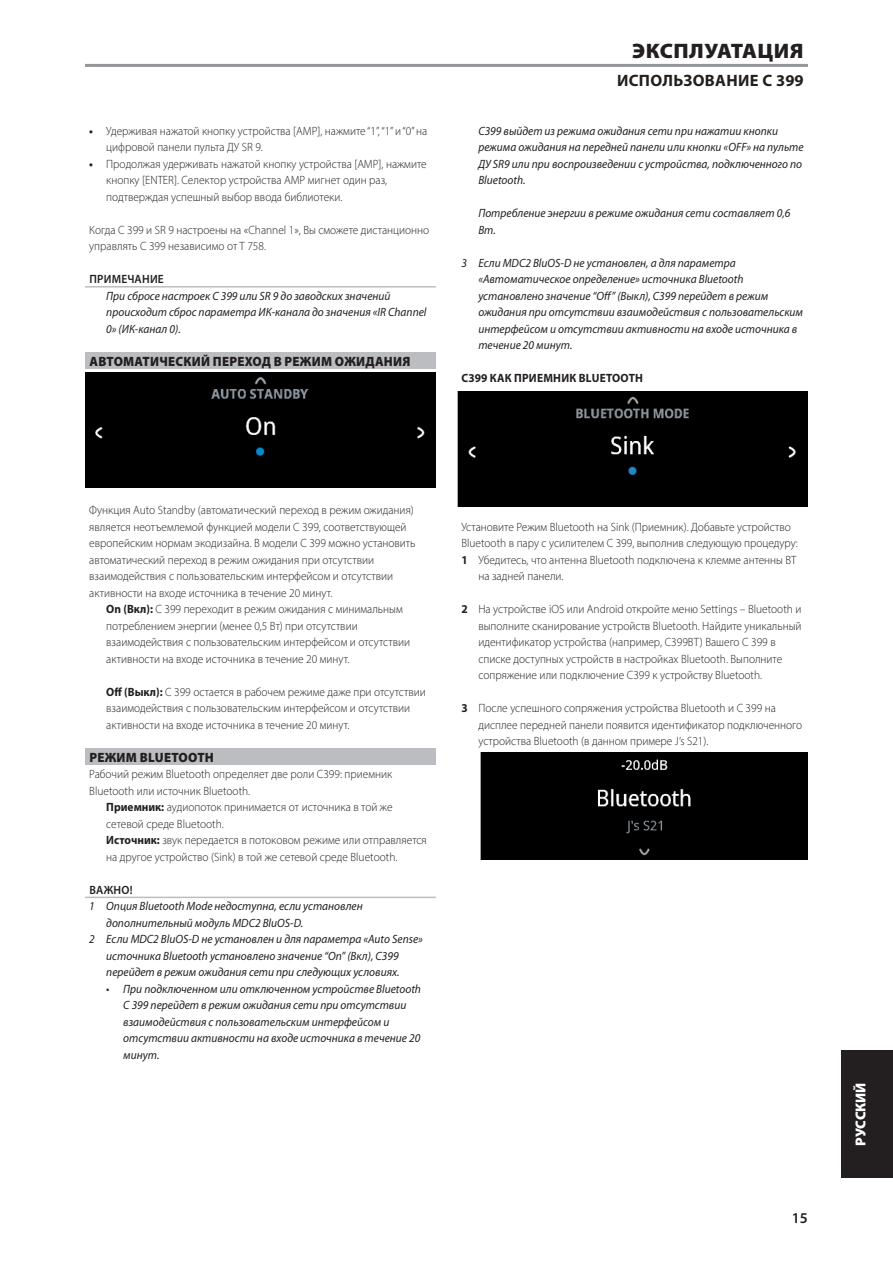
<style>
.page{position:relative;width:893px;height:1263px;background:#fff}
.page>*{position:absolute;margin:0;border:0;box-sizing:border-box;transform-origin:0 0}
.Body_copy_-_header{font:900 21px "Myriad Pro";letter-spacing:.02em;color:#231f20;scale:1.05 1}
.Body_copy_-_header-2{font:700 16.5px "Myriad Pro";letter-spacing:.02em;color:#231f20}
.Misc_-_page_number{font:600 15px "Myriad Pro";color:#231f20}
.t1{font:900 14.4px "Myriad Pro";letter-spacing:-.005em;color:#fff}
.Body_copy_-_sub-sect{font:900 13.5px "Myriad Pro";letter-spacing:.02em;color:#231f20;scale:.95 1}
.Body_copy_-_indent_1{font:300 12px/16.5px "Myriad Pro";color:#231f20;scale:.95 1}
.Body_copy_-_note{font:italic 12px/16.5px "Myriad Pro";color:#231f20;scale:.95 1}
.Body_copy_-_normal{font:300 12px/16.5px "Myriad Pro";color:#231f20;scale:.95 1}
.Body_copy_-_sub-sect-2{font:700 12px "Myriad Pro";letter-spacing:.02em;color:#231f20;scale:.95 1}
.Body_copy_-_note_hea{font:600 12px "Myriad Pro";letter-spacing:.02em;color:#231f20;scale:.95 1}
.s1{font-weight:700}
</style>
<div class="page">
<div style="left:842px;top:1050px;width:51px;height:128px;background:#231f20"></div>
<hr style="left:85px;top:286px;width:351px;height:2px;background:#bcbdc0">
<div style="left:85px;top:352px;width:351px;height:17px;background:#bcbdc0"></div>
<div style="left:85px;top:748px;width:351px;height:17px;background:#bcbdc0"></div>
<hr style="left:85px;top:897px;width:351px;height:1px;background:#bcbdc0">
<hr style="left:85px;top:64px;width:723px;height:3px;background:#939598">
<div style="left:85px;top:372px;width:351px;height:115px;background:#000"></div>
<div style="left:457px;top:392px;width:351px;height:114px;background:#000"></div>
<div style="left:480px;top:752px;width:328px;height:107px;background:#000"></div>
<p class="Body_copy_-_indent_1" style="left:106px;top:122px;width:339px;text-indent:-17px"><span class="s1">•</span> Удерживая нажатой кнопку устройства [AMP], нажмите “1”, “1” и “0” на цифровой панели пульта ДУ SR 9.</p>
<p class="Body_copy_-_indent_1" style="left:106px;top:155px;width:339px;text-indent:-17px"><span class="s1">•</span> Продолжая удерживать нажатой кнопку устройства [AMP], нажмите кнопку [ENTER]. Селектор устройства AMP мигнет один раз, подтверждая успешный выбор ввода библиотеки.</p>
<p class="Body_copy_-_normal" style="left:89px;top:221px;width:359px">Когда C 399 и SR 9 настроены на «Channel 1», Вы сможете дистанционно управлять C 399 независимо от T 758.</p>
<p class="Body_copy_-_note_hea" style="left:89px;top:271px;width:80px">ПРИМЕЧАНИЕ</p>
<p class="Body_copy_-_note" style="left:106px;top:287px;width:339px">При сбросе настроек C 399 или SR 9 до заводских значений происходит сброс параметра ИК-канала до значения «IR Channel<br>0» (ИК-канал 0).</p>
<p class="Body_copy_-_sub-sect" style="left:89px;top:352px;width:340px">АВТОМАТИЧЕСКИЙ ПЕРЕХОД В РЕЖИМ ОЖИДАНИЯ</p>
<p class="Body_copy_-_header" style="left:632px;top:37px;width:165px">ЭКСПЛУАТАЦИЯ</p>
<p class="Body_copy_-_header-2" style="left:617px;top:70px;width:188px">ИСПОЛЬЗОВАНИЕ C 399</p>
<p class="Body_copy_-_note" style="left:478px;top:122px;width:344px">C399 выйдет из режима ожидания сети при нажатии кнопки режима ожидания на передней панели или кнопки «OFF» на пульте ДУ SR9 или при воспроизведении с устройства, подключенного по Bluetooth.</p>
<p class="Body_copy_-_note" style="left:478px;top:205px;width:330px">Потребление энергии в режиме ожидания сети составляет 0,6<br>Вт.</p>
<p class="Body_copy_-_note" style="left:478px;top:254px;width:343px;text-indent:-17px">3 Если MDC2 BluOS-D не установлен, а для параметра «Автоматическое определение» источника Bluetooth установлено значение “Off” (Выкл), C399 перейдет в режим ожидания при отсутствии взаимодействия с пользовательским интерфейсом и отсутствии активности на входе источника в течение 20 минут.</p>
<p class="Body_copy_-_sub-sect-2" style="left:461px;top:370px;width:193px">C399 КАК ПРИЕМНИК BLUETOOTH</p>
<p class="Body_copy_-_normal" style="left:89px;top:502px;width:345px">Функция Auto Standby (автоматический переход в режим ожидания) является неотъемлемой функцией модели C 399, соответствующей европейским нормам экодизайна. В модели C 399 можно установить автоматический переход в режим ожидания при отсутствии взаимодействия с пользовательским интерфейсом и отсутствии активности на входе источника в течение 20 минут.</p>
<p class="Body_copy_-_indent_1" style="left:106px;top:601px;width:321px"><span class="s1">On (Вкл):</span> C 399 переходит в режим ожидания с минимальным потреблением энергии (менее 0,5 Вт) при отсутствии взаимодействия с пользовательским интерфейсом и отсутствии активности на входе источника в течение 20 минут.</p>
<p class="Body_copy_-_indent_1" style="left:106px;top:683px;width:338px"><span class="s1">Off (Выкл):</span> С 399 остается в рабочем режиме даже при отсутствии взаимодействия с пользовательским интерфейсом и отсутствии активности на входе источника в течение 20 минут.</p>
<p class="Body_copy_-_sub-sect" style="left:89px;top:748px;width:133px">РЕЖИМ BLUETOOTH</p>
<p class="Body_copy_-_normal" style="left:89px;top:766px;width:320px">Рабочий режим Bluetooth определяет две роли C399: приемник<br>Bluetooth или источник Bluetooth.</p>
<p class="Body_copy_-_indent_1" style="left:106px;top:799px;width:303px"><span class="s1">Приемник:</span> аудиопоток принимается от источника в той же сетевой среде Bluetooth.</p>
<p class="Body_copy_-_indent_1" style="left:106px;top:832px;width:339px"><span class="s1">Источник:</span> звук передается в потоковом режиме или отправляется на другое устройство (Sink) в той же сетевой среде Bluetooth.</p>
<p class="Body_copy_-_note_hea" style="left:89px;top:882px;width:47px">ВАЖНО!</p>
<p class="Body_copy_-_note" style="left:106px;top:898px;width:271px;text-indent:-17px">1 Опция Bluetooth Mode недоступна, если установлен дополнительный модуль MDC2 BluOS-D.</p>
<p class="Body_copy_-_note" style="left:89px;top:931px;width:353px;text-align:center">2 Если MDC2 BluOS-D не установлен и для параметра «Auto Sense» источника Bluetooth установлено значение “On” (Вкл), C399 перейдет в режим ожидания сети при следующих условиях.</p>
<p class="Body_copy_-_note" style="left:123px;top:980px;width:315px;text-indent:-17px">• При подключенном или отключенном устройстве Bluetooth C 399 перейдет в режим ожидания сети при отсутствии взаимодействия с пользовательским интерфейсом и отсутствии активности на входе источника в течение 20 минут.</p>
<p class="Body_copy_-_normal" style="left:461px;top:518px;width:356px">Установите Режим Bluetooth на Sink (Приемник). Добавьте устройство<br>Bluetooth в пару с усилителем C 399, выполнив следующую процедуру:</p>
<p class="Body_copy_-_indent_1" style="left:478px;top:551px;width:336px;text-indent:-17px"><span class="s1">1</span> Убедитесь, что антенна Bluetooth подключена к клемме антенны BT на задней панели.</p>
<p class="Body_copy_-_indent_1" style="left:478px;top:601px;width:342px;text-indent:-17px"><span class="s1">2</span> На устройстве iOS или Android откройте меню Settings – Bluetooth и выполните сканирование устройств Bluetooth. Найдите уникальный идентификатор устройства (например, C399BT) Вашего C 399 в списке доступных устройств в настройках Bluetooth. Выполните сопряжение или подключение C399 к устройству Bluetooth.</p>
<p class="Body_copy_-_indent_1" style="left:478px;top:700px;width:342px;text-indent:-17px"><span class="s1">3</span> После успешного сопряжения устройства Bluetooth и C 399 на дисплее передней панели появится идентификатор подключенного устройства Bluetooth (в данном примере J’s S21).</p>
<p class="Misc_-_page_number" style="left:792px;top:1208px;width:18px">15</p>
<p class="t1" style="left:851px;top:1146px;width:65px;rotate:-90deg">РУССКИЙ</p>
</div>
